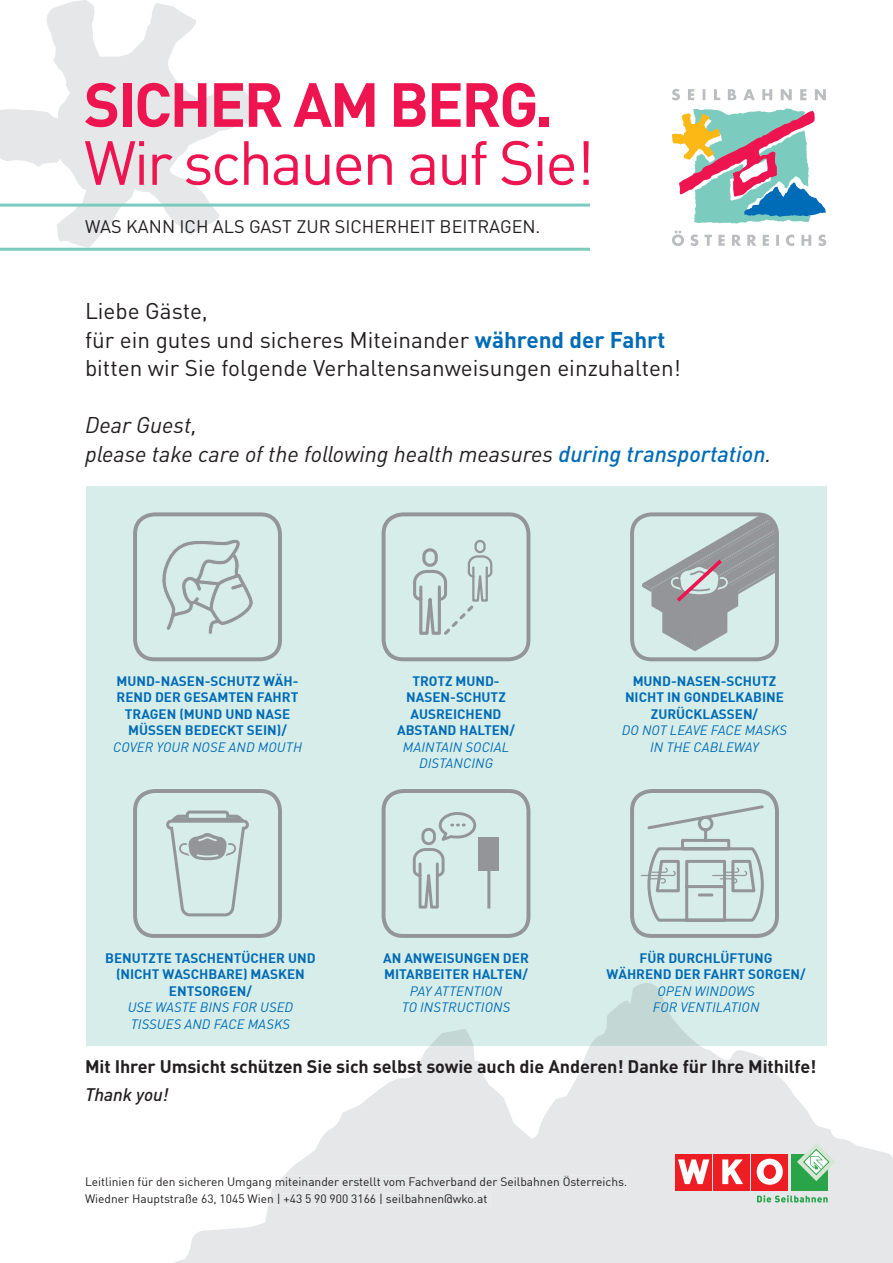
<style>
.page{position:relative;width:893px;height:1263px;background:#fff}
.page>*{position:absolute;margin:0;border:0;box-sizing:border-box;transform-origin:0 0}
.t1{font:61.35px "DIN Pro";letter-spacing:-.04em;color:#ed1450}
.t2{font:700 61.35px "DIN Pro";letter-spacing:-.04em;color:#ed1450}
.t3{font:22.5px/28.5px "DIN Pro";color:#231f20}
.t4{font:italic 22.5px/28.5px "DIN Pro";color:#231f20}
.t5{font:700 18px "DIN Pro";letter-spacing:-.005em;color:#231f20}
.t6{font:18px "DIN Pro";color:#231f20}
.t7{font:italic 500 18px "DIN Pro";letter-spacing:-.005em;color:#231f20}
.t8{font:700 13.5px/16.5px "DIN";color:#006bb6;text-align:center}
.t9{font:italic 13.5px/16.5px "DIN Pro";letter-spacing:.01em;color:#006bb6;text-align:center}
.t10{font:12px/16.5px "DIN";color:#231f20}
.s1{font-weight:700;color:#006bb6}
.s2{font-weight:500;color:#006bb6}
</style>
<div class="page">
<svg style="left:0;top:0;width:258px;height:248px"></svg>
<div style="left:86px;top:486px;width:740px;height:560px;background:#d6ede9"></div>
<svg style="left:671px;top:89px;width:156px;height:157px"></svg>
<hr style="left:0;top:204px;width:590px;height:3px;background:#7bcbbf">
<hr style="left:0;top:248px;width:590px;height:3px;background:#7bcbbf">
<div style="left:133px;top:512px;width:149px;height:149px;border:4px solid #939598;border-radius:20px"></div>
<div style="left:133px;top:789px;width:149px;height:149px;border:4px solid #939598;border-radius:20px"></div>
<div style="left:382px;top:512px;width:148px;height:149px;border:4px solid #939598;border-radius:20px"></div>
<div style="left:382px;top:789px;width:148px;height:149px;border:4px solid #939598;border-radius:20px"></div>
<div style="left:630px;top:512px;width:149px;height:149px;border:4px solid #939598;border-radius:20px"></div>
<div style="left:630px;top:789px;width:149px;height:149px;border:4px solid #939598;border-radius:20px"></div>
<svg style="left:411px;top:812px;width:67px;height:126px"></svg>
<div style="left:478px;top:837px;width:21px;height:34px;background:#939598"></div>
<hr style="left:487px;top:861px;width:3px;height:47px;background:#939598">
<svg style="left:162px;top:539px;width:91px;height:95px"></svg>
<svg style="left:413px;top:540px;width:80px;height:95px"></svg>
<svg style="left:642px;top:514px;width:135px;height:137px"></svg>
<svg style="left:640px;top:805px;width:124px;height:117px"></svg>
<svg style="left:166px;top:810px;width:83px;height:107px"></svg>
<svg style="left:173px;top:1046px;width:720px;height:217px;fill:#e6e7e9"></svg>
<svg style="left:430px;top:983px;width:270px;height:63px"></svg>
<div style="left:268px;top:1176px;width:358px;height:29px;background:#e6e7e9"></div>
<div style="left:752px;top:1154px;width:36px;height:36px;background:#ee1d23"></div>
<div style="left:713px;top:1154px;width:37px;height:36px;background:#ee1d23"></div>
<svg style="left:722px;top:1159px;width:21px;height:25px"></svg>
<div style="left:675px;top:1154px;width:37px;height:36px;background:#ee1d23"></div>
<svg style="left:678px;top:1159px;width:31px;height:25px"></svg>
<div style="left:791px;top:1154px;width:37px;height:36px;background:#29a449"></div>
<svg style="left:757px;top:1158px;width:26px;height:27px"></svg>
<div style="left:764px;top:1165px;width:11px;height:13px;background:#ee1d23;border-radius:50%"></div>
<div style="left:764px;top:1165px;width:12px;height:13px;border:1px solid #ee1d23;border-radius:50%"></div>
<svg style="left:757px;top:1195px;width:71px;height:7px"></svg>
<svg style="left:797px;top:1142px;width:38px;height:39px"></svg>
<h1 class="t2" style="left:84px;top:63px;width:471px">SICHER AM BERG.</h1>
<h1 class="t1" style="left:84px;top:121px;width:512px">Wir schauen auf Sie!</h1>
<h3 class="t6" style="left:85px;top:214px;width:457px">WAS KANN ICH ALS GAST ZUR SICHERHEIT BEITRAGEN.</h3>
<h2 class="t3" style="left:85px;top:296px;width:597px">Liebe Gäste,<br>für ein gutes und sicheres Miteinander <span class="s1">während der Fahrt </span>bitten wir Sie folgende Verhaltensanweisungen einzuhalten!</h2>
<h2 class="t4" style="left:85px;top:410px;width:688px">Dear Guest,<br>please take care of the following health measures <span class="s2">during transportation</span>.</h2>
<p class="t8" style="left:117px;top:672px;width:183px">MUND-NASEN-SCHUTZ WÄH-<br>REND DER GE SAMTEN FAHRT<br>TRAGEN (MUND UND NASE<br>MÜSSEN BEDECKT SEIN)/</p>
<p class="t9" style="left:113px;top:738px;width:190px">COVER YOUR NOSE AND MOUTH</p>
<p class="t8" style="left:397px;top:672px;width:119px">TROTZ MUND-<br>NASEN-SCHUTZ<br>AUSREICHEND<br>ABSTAND HALTEN/</p>
<p class="t9" style="left:403px;top:738px;width:108px">MAINTAIN SOCIAL<br>DISTANCING</p>
<p class="t8" style="left:105px;top:949px;width:212px">BENUTZTE TASCHENTÜCHER UND (NICHT WASCHBARE) MASKEN<br>ENTSORGEN/</p>
<p class="t9" style="left:128px;top:999px;width:167px;text-align:left">USE WASTE BINS FOR USED<br>TISSUES AND FACE MASKS</p>
<p class="t8" style="left:383px;top:949px;width:147px;text-align:left">AN ANWEISUNGEN DER<br>MITARBEITER HALTEN/</p>
<p class="t9" style="left:402px;top:982px;width:110px">PAY ATTENTION<br>TO INSTRUCTIONS</p>
<p class="t8" style="left:625px;top:672px;width:160px">MUND-NASEN-SCHUTZ<br>NICHT IN GONDEL KABINE<br>ZURÜCKLASSEN/</p>
<p class="t9" style="left:622px;top:722px;width:167px">DO NOT LEAVE FACE MASKS<br>IN THE CABLEWAY</p>
<p class="t8" style="left:607px;top:949px;width:200px">FÜR DURCHLÜFTUNG<br>WÄHREND DER FAHRT SORGEN/</p>
<p class="t9" style="left:653px;top:982px;width:108px">OPEN WINDOWS<br>FOR VENTILATION</p>
<h3 class="t5" style="left:85px;top:1054px;width:733px">Mit Ihrer Umsicht schützen Sie sich selbst sowie auch die Anderen! Danke für Ihre Mithilfe!</h3>
<h3 class="t7" style="left:85px;top:1083px;width:85px">Thank you!</h3>
<p class="t10" style="left:85px;top:1173px;width:544px">Leitlinien für den sicheren Umgang miteinander erstellt vom Fachverband der Seilbahnen Österreichs.<br>Wiedner Hauptstraße 63, 1045 Wien | +43 5 90 900 3166 | seilbahnen@wko.at</p>
</div>
